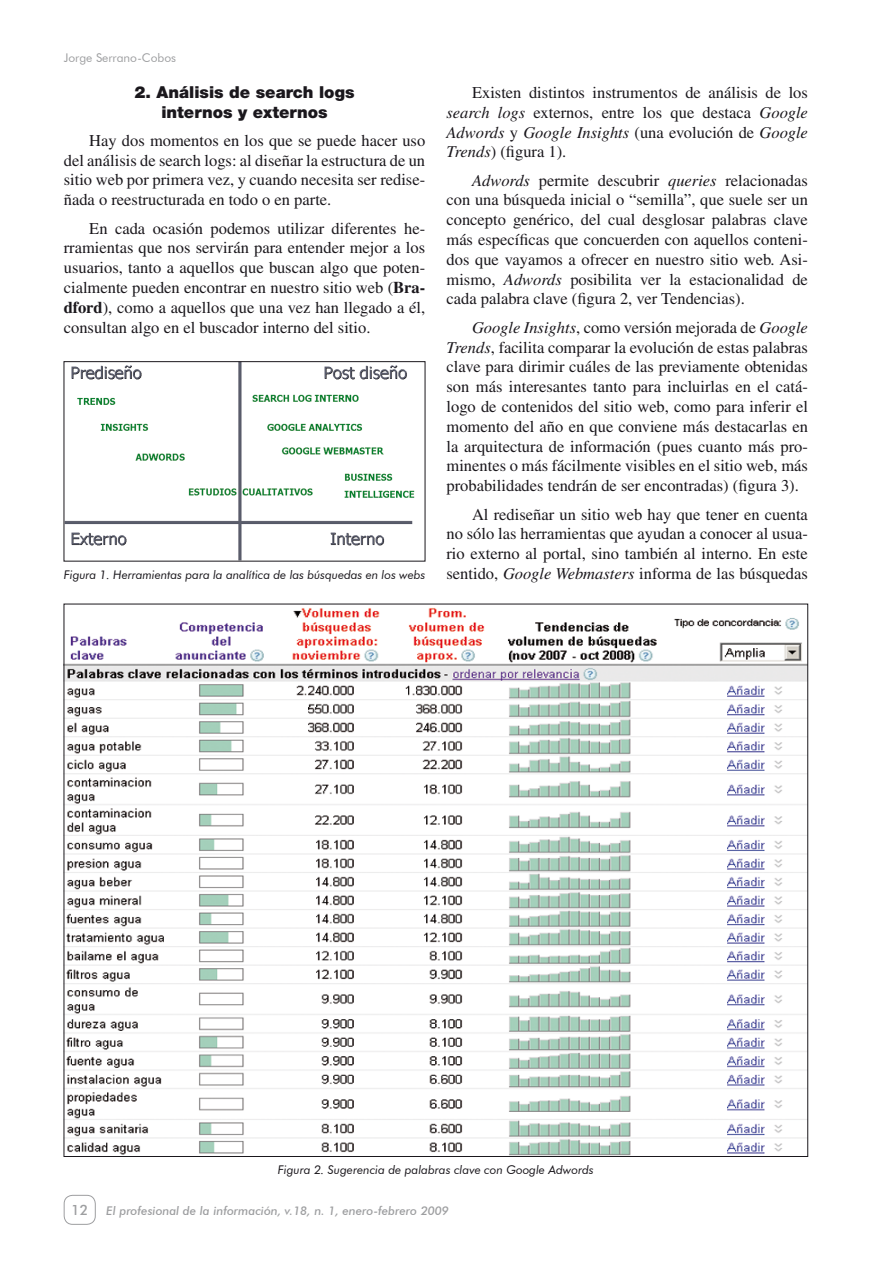
<style>
.page{position:relative;width:893px;height:1263px;background:#fff}
.page>*{position:absolute;margin:0;border:0;box-sizing:border-box;transform-origin:0 0}
.t1{font:16.5px/19.8px "Times";color:#1a171c;text-align:justify}
.t2{font:900 16.5px/19.8px "Helvetica Neue";color:#1a171c;text-align:center}
.t3{font:500 14.25px "Futura BT";color:#9d9ea0}
.t4{font:italic 12px "Futura BT";letter-spacing:-.005em;color:#1a171c}
.t5{font:italic 500 12px "Futura BT";color:#9d9ea0}
.t6{font:12px "Futura BT";color:#9d9ea0}
.s1{font-weight:700}
.s2{font-style:italic}
</style>
<div class="page">
<div style="left:64px;top:1195px;width:32px;height:30px;border:1px solid #9d9ea0;border-radius:9px"></div>
<img style="left:66px;top:363px;width:349px;height:196px">
<div style="left:64px;top:361px;width:361px;height:200px;border:1px solid #1a171c"></div>
<img style="left:66px;top:608px;width:740px;height:547px">
<p class="t6" style="left:64px;top:51px;width:114px">Jorge Serrano-Cobos</p>
<p class="t2" style="left:134px;top:82px;width:222px">2. Análisis de search logs internos y externos</p>
<p class="t1" style="left:64px;top:130px;width:363px;text-indent:26px">Hay dos momentos en los que se puede hacer uso del análisis de search logs: al diseñar la estructura de un sitio web por primera vez, y cuando necesita ser redise&shy;ñada o reestructurada en todo o en parte.</p>
<p class="t1" style="left:64px;top:218px;width:363px;text-indent:26px">En cada ocasión podemos utilizar diferentes he&shy;rramientas que nos servirán para entender mejor a los usuarios, tanto a aquellos que buscan algo que poten&shy;cialmente pueden encontrar en nuestro sitio web (<span class="s1">Bra&shy;dford</span>), como a aquellos que una vez han llegado a él, consultan algo en el buscador interno del sitio.</p>
<p class="t1" style="left:446px;top:82px;width:363px;text-indent:26px">Existen distintos instrumentos de análisis de los <span class="s2">search logs</span> externos, entre los que destaca <span class="s2">Google Adwords</span> y <span class="s2">Google Insights</span> (una evolución de <span class="s2">Google Trends</span>) (figura 1).</p>
<p class="t1" style="left:446px;top:170px;width:363px;text-indent:26px"><span class="s2">Adwords</span> permite descubrir <span class="s2">queries</span> relacionadas con una búsqueda inicial o “semilla”, que suele ser un concepto genérico, del cual desglosar palabras clave más específicas que concuerden con aquellos conteni&shy;dos que vayamos a ofrecer en nuestro sitio web. Asi&shy;mismo, <span class="s2">Adwords</span> posibilita ver la estacionalidad de cada palabra clave (figura 2, ver Tendencias).</p>
<p class="t1" style="left:446px;top:317px;width:363px;text-indent:26px"><span class="s2">Google Insights</span>, como versión mejorada de <span class="s2">Google Trends</span>, facilita comparar la evolución de estas palabras clave para dirimir cuáles de las previamente obtenidas son más interesantes tanto para incluirlas en el catá&shy;logo de contenidos del sitio web, como para inferir el momento del año en que conviene más destacarlas en la arquitectura de información (pues cuanto más pro&shy;minentes o más fácilmente visibles en el sitio web, más probabilidades tendrán de ser encontradas) (figura 3).</p>
<p class="t1" style="left:446px;top:504px;width:363px;text-indent:26px">Al rediseñar un sitio web hay que tener en cuenta no sólo las herramientas que ayudan a conocer al usua&shy;rio externo al portal, sino también al interno. En este</p>
<p class="t4" style="left:64px;top:567px;width:363px">Figura 1. Herramientas para la analítica de las búsquedas en los webs</p>
<p class="t1" style="left:446px;top:563px;width:363px">sentido, <span class="s2">Google Webmasters</span> informa de las búsquedas</p>
<p class="t3" style="left:71px;top:1201px;width:19px">12</p>
<p class="t4" style="left:278px;top:1163px;width:317px">Figura 2. Sugerencia de palabras clave con Google Adwords</p>
<p class="t5" style="left:106px;top:1203px;width:344px">El profesional de la información, v.18, n. 1, enero-febrero 2009</p>
</div>
